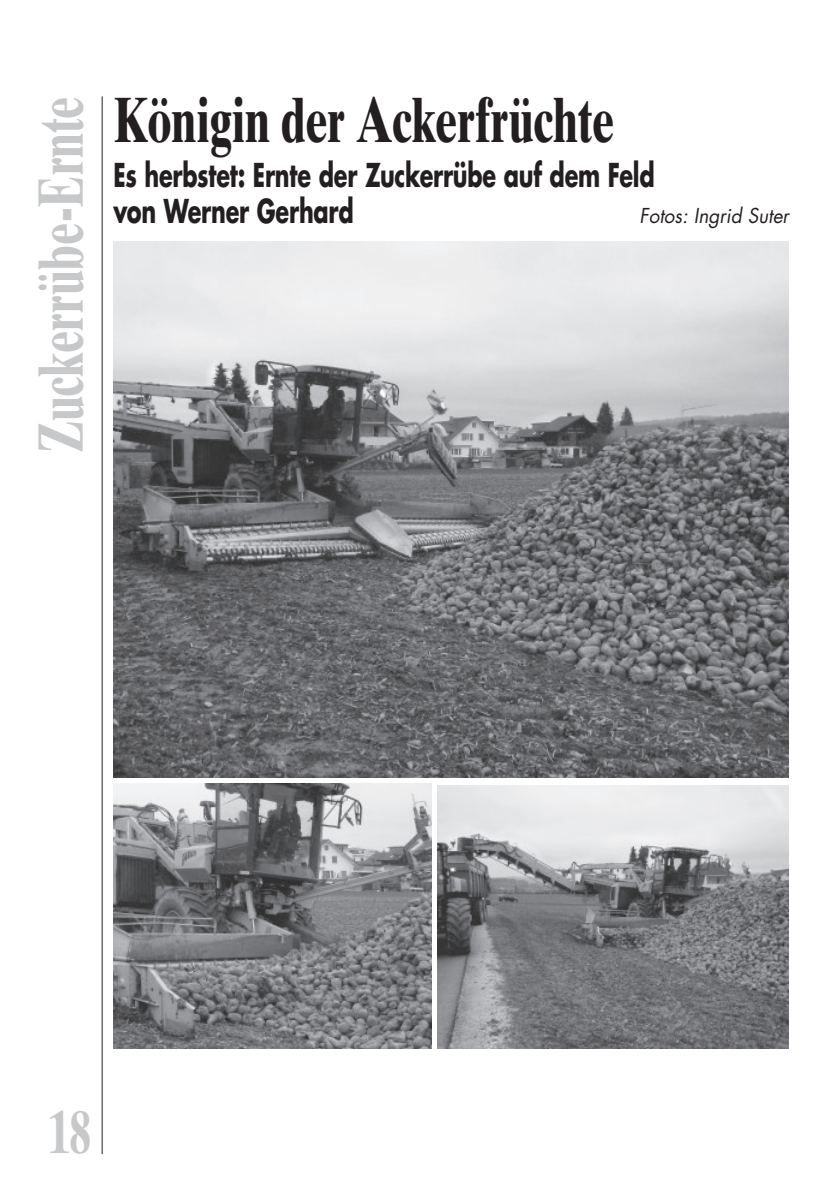
<style>
.page{position:relative;width:840px;height:1191px;background:#fff}
.page>*{position:absolute;margin:0;border:0;box-sizing:border-box;transform-origin:0 0}
.t1{font:700 64px "Times Ten LT Std";letter-spacing:-.005em;color:#231f20;scale:.7 1}
.t2{font:700 64px "Times Ten LT Std";letter-spacing:-.005em;color:#c7c8ca;scale:.7 1}
.t3{font:700 60px "Times Ten LT Std";color:#c7c8ca;scale:.7 1}
.t4{font:700 32px/36px "Futura Std";letter-spacing:-.01em;color:#231f20;scale:.7 1}
.t5{font:italic 20px "Futura Std";color:#231f20;scale:.95 1}
</style>
<div class="page">
<hr style="left:102px;top:96px;width:1px;height:1058px;background:#231f20">
<img style="left:113px;top:241px;width:675px;height:537px">
<img style="left:113px;top:783px;width:318px;height:265px">
<img style="left:437px;top:785px;width:351px;height:263px">
<h1 class="t2" style="left:22px;top:453px;width:511px;rotate:-90deg">Zuckerrübe-Ernte</h1>
<h1 class="t1" style="left:113px;top:81px;width:716px">Königin der Ackerfrüchte</h1>
<p class="t4" style="left:113px;top:156px;width:774px">Es herbstet: Ernte der Zuckerrübe auf dem Feld von Werner Gerhard</p>
<p class="t5" style="left:639px;top:203px;width:159px">Fotos: Ingrid Suter</p>
<h2 class="t3" style="left:49px;top:1096px;width:62px">18</h2>
</div>
